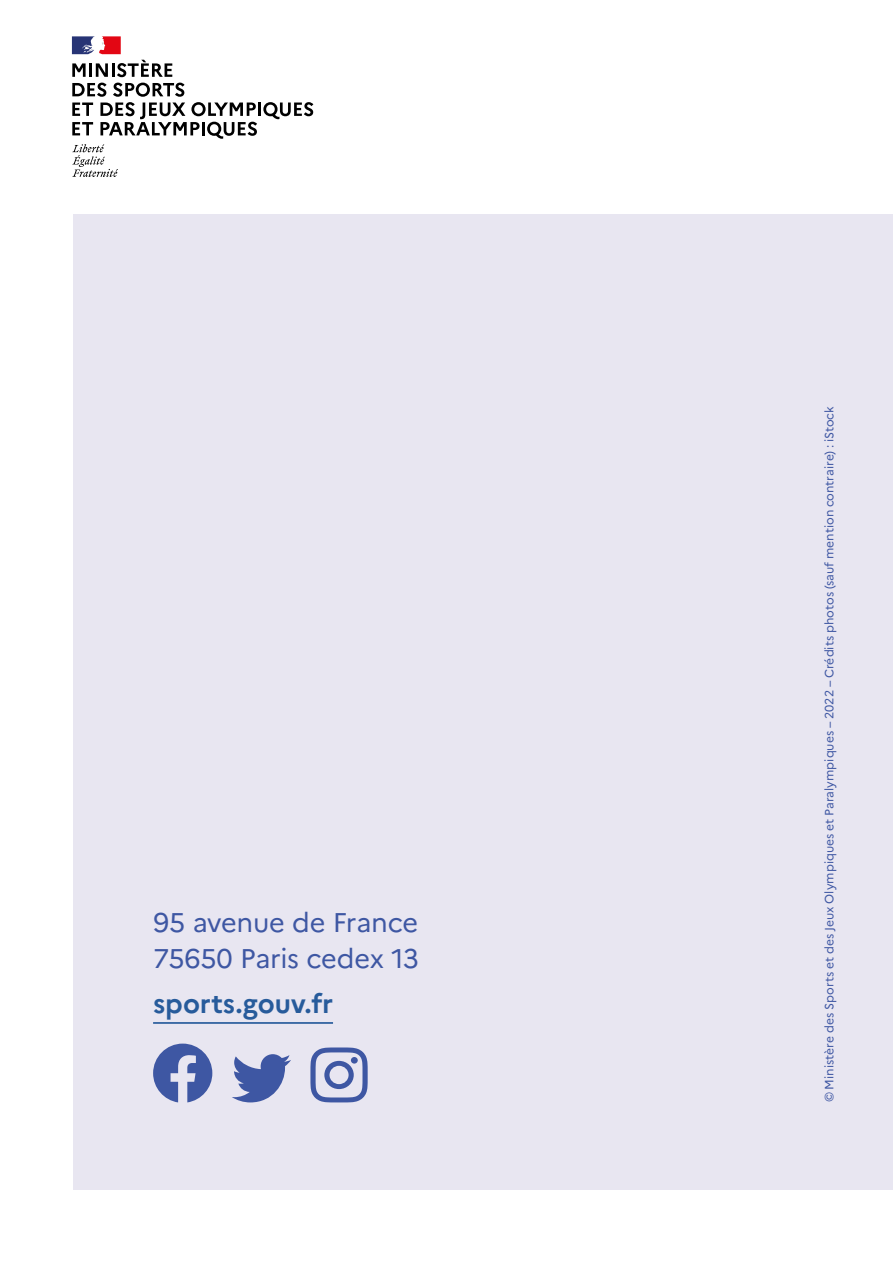
<style>
.page{position:relative;width:893px;height:1263px;background:#fff}
.page>*{position:absolute;margin:0;border:0;box-sizing:border-box;transform-origin:0 0}
.t1{font:27px/35.4px "Marianne";letter-spacing:-.01em;color:#3e57a3}
.t2{font:700 27px "Marianne";letter-spacing:-.005em;color:#275b9b}
.t3{font:12px "Marianne";color:#3e57a3}
</style>
<div class="page">
<div style="left:70px;top:176px;width:823px;height:1025px;background:#e8e6f1"></div>
<hr style="left:153px;top:1022px;width:180px;height:2px;background:#275b9b">
<svg style="left:153px;top:1043px;width:59px;height:59px"></svg>
<svg style="left:232px;top:1054px;width:59px;height:48px"></svg>
<svg style="left:310px;top:1047px;width:58px;height:55px"></svg>
<div style="left:351px;top:1057px;width:7px;height:6px;background:#3e57a3;border-radius:50%"></div>
<div style="left:0;top:1191px;width:893px;height:72px;background:#fff"></div>
<div style="left:0;top:0;width:72px;height:1263px;background:#fff"></div>
<div style="left:0;top:0;width:893px;height:213px;background:#fff"></div>
<svg style="left:72px;top:63px;width:14px;height:14px"></svg>
<hr style="left:89px;top:63px;width:3px;height:14px;background:#000">
<svg style="left:96px;top:60px;width:76px;height:17px"></svg>
<svg style="left:72px;top:83px;width:241px;height:94px"></svg>
<svg style="left:72px;top:36px;width:49px;height:18px"></svg>
<p class="t1" style="left:153px;top:905px;width:267px">95 avenue de France<br>75650 Paris cedex 13</p>
<p class="t2" style="left:153px;top:987px;width:181px">sports.gouv.fr</p>
<p class="t3" style="left:822px;top:1102px;width:698px;rotate:-90deg">© Ministère des Sports et des Jeux Olympiques et Paralympiques – 2022 – Crédits photos (sauf mention contraire) : iStock</p>
</div>
